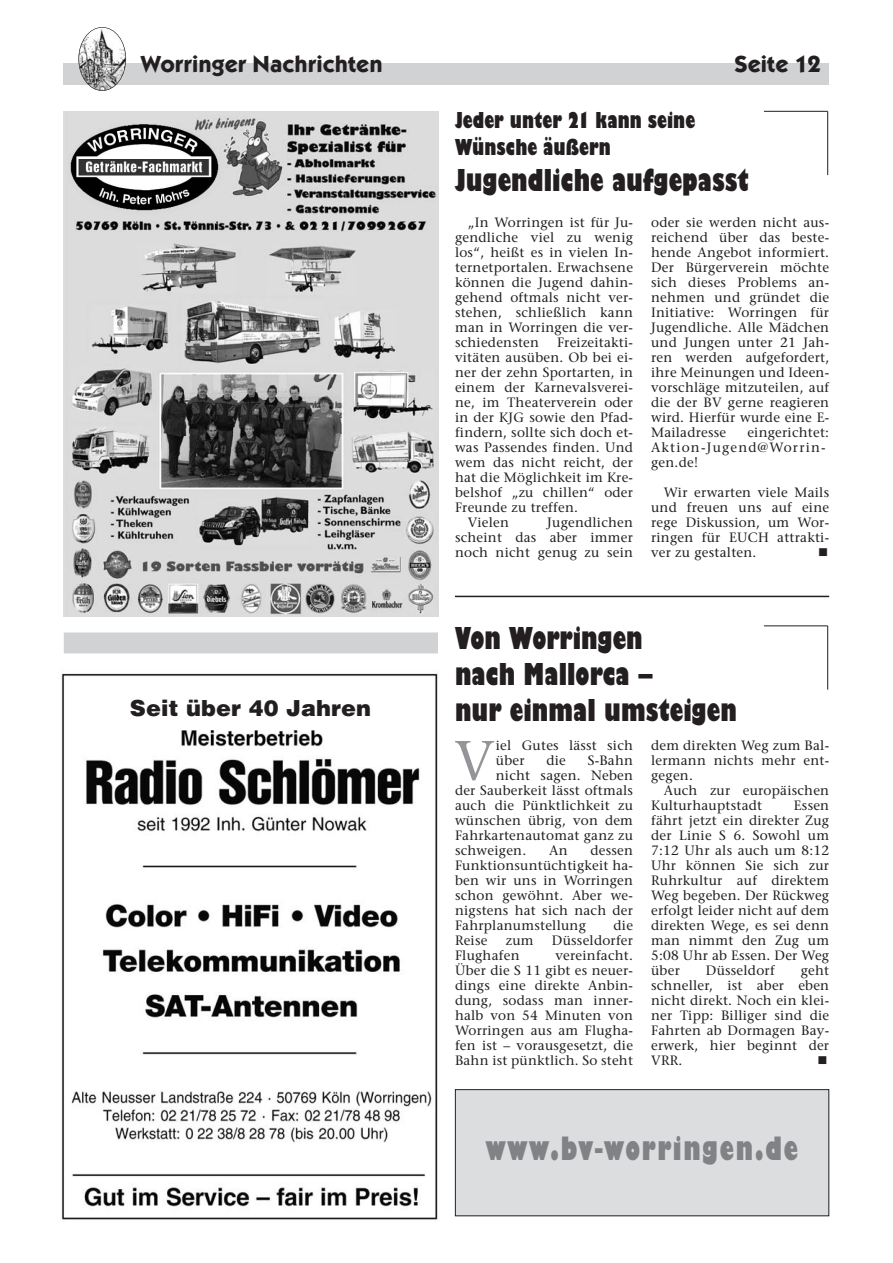
<style>
.page{position:relative;width:893px;height:1263px;background:#fff}
.page>*{position:absolute;margin:0;border:0;box-sizing:border-box;transform-origin:0 0}
.t1{font:56.25px "Stone Serif";color:#939598}
.t2{font:800 condensed 35.1px "Giltus T";letter-spacing:.045em;color:#808285}
.t3{font:800 condensed 33px/36px "Giltus T";color:#231f20}
.t4{font:800 condensed 24px/27px "Giltus T";color:#231f20}
.t5{font:700 24px "Kabel Itc T";color:#231f20}
.t6{font:900 22.5px "Helvetica";color:#231f20}
.t7{font:13.5px/15px "Stone Serif";letter-spacing:.015em;color:#231f20;text-align:justify}
.t8{font:13.5px "Wingdings";color:#231f20}
</style>
<div class="page">
<div style="left:64px;top:64px;width:765px;height:21px;background:#d1d2d4"></div>
<img style="left:79px;top:27px;width:47px;height:64px;border-radius:50%">
<div style="left:78px;top:27px;width:48px;height:64px;border:1px solid #231f20;border-radius:50%"></div>
<img style="left:61px;top:673px;width:377px;height:547px">
<div style="left:73px;top:691px;width:355px;height:39px;background:#fff"></div>
<div style="left:64px;top:632px;width:374px;height:21px;background:#d1d2d4"></div>
<img style="left:63px;top:111px;width:375px;height:505px">
<img style="left:66px;top:122px;width:158px;height:93px;border-radius:50%">
<hr style="left:764px;top:625px;width:64px;height:1px;background:#231f20">
<hr style="left:827px;top:626px;width:1px;height:64px;background:#231f20">
<hr style="left:764px;top:111px;width:64px;height:1px;background:#231f20">
<hr style="left:827px;top:111px;width:1px;height:64px;background:#231f20">
<div style="left:456px;top:1090px;width:372px;height:125px;background:#dcdddf"></div>
<div style="left:455px;top:1089px;width:374px;height:127px;border:1px solid #231f20"></div>
<hr style="left:455px;top:596px;width:374px;height:1px;background:#231f20">
<h3 class="t5" style="left:140px;top:49px;width:244px">Worringer Nachrichten</h3>
<h3 class="t5" style="left:734px;top:49px;width:88px">Seite 12</h3>
<h3 class="t6" style="left:130px;top:695px;width:243px">Seit über 40 Jahren</h3>
<h3 class="t4" style="left:455px;top:106px;width:242px">Jeder unter 21 kann seine<br>Wünsche äußern</h3>
<h3 class="t3" style="left:455px;top:162px;width:295px">Jugendliche aufgepasst</h3>
<p class="t7" style="left:455px;top:216px;width:180px;text-indent:13px">„In Worringen ist für Ju&shy;gendliche viel zu wenig los“, heißt es in vielen In&shy;ternetportalen. Erwachsene können die Jugend dahin&shy;gehend oftmals nicht ver&shy;stehen, schließlich kann man in Worringen die ver&shy;schiedensten</p>
<p class="t7" style="left:651px;top:216px;width:180px">oder sie werden nicht aus&shy;reichend über das beste&shy;hende Angebot informiert.<br>Der Bürgerverein möchte sich dieses Problems an&shy;nehmen und gründet die Initiative: Worringen für Jugendliche. Alle Mädchen und Jungen unter 21 Jah&shy;ren werden aufgefordert, ihre Meinungen und Ideen&shy;vorschläge mitzuteilen, auf die der BV gerne reagieren wird. Hierfür wurde eine E-Mailadresse</p>
<p class="t7" style="left:557px;top:336px;width:78px">Freizeitakti-</p>
<p class="t7" style="left:455px;top:351px;width:180px">vitäten ausüben. Ob bei ei-</p>
<p class="t7" style="left:455px;top:366px;width:180px">ner der zehn Sportarten, in</p>
<p class="t7" style="left:455px;top:381px;width:180px">einem der Karnevalsverei-</p>
<p class="t7" style="left:455px;top:396px;width:180px">ne, im Theaterverein oder</p>
<p class="t7" style="left:455px;top:411px;width:180px">in der KJG sowie den Pfad-</p>
<p class="t7" style="left:455px;top:426px;width:180px">findern, sollte sich doch et-</p>
<p class="t7" style="left:455px;top:441px;width:180px">was Passendes finden. Und</p>
<p class="t7" style="left:455px;top:456px;width:180px">wem das nicht reicht, der</p>
<p class="t7" style="left:455px;top:471px;width:180px">hat die Möglichkeit im Kre-</p>
<p class="t7" style="left:455px;top:486px;width:180px">belshof „zu chillen“ oder</p>
<p class="t7" style="left:455px;top:501px;width:125px">Freunde zu treffen.</p>
<p class="t7" style="left:468px;top:516px;width:43px">Vielen</p>
<p class="t7" style="left:651px;top:426px;width:180px;text-align:left;text-indent:96px">eingerichtet:<br>Aktion-Jugend@Worrin&shy;gen.de!</p>
<p class="t7" style="left:651px;top:486px;width:180px;text-indent:13px">Wir erwarten viele Mails und freuen uns auf eine rege Diskussion, um Wor&shy;ringen für EUCH attrakti&shy;ver zu gestalten.</p>
<p class="t7" style="left:455px;top:516px;width:180px;text-indent:92px">Jugendlichen scheint das aber immer noch nicht genug zu sein</p>
<p class="t8" style="left:818px;top:544px;width:12px">■</p>
<h3 class="t3" style="left:455px;top:619px;width:283px">Von Worringen<br>nach Mallorca –<br>nur einmal umsteigen</h3>
<h1 class="t1" style="left:454px;top:739px;width:42px">V</h1>
<p class="t7" style="left:496px;top:740px;width:139px">iel Gutes lässt sich über</p>
<p class="t7" style="left:546px;top:755px;width:21px">die</p>
<p class="t7" style="left:588px;top:755px;width:47px">S-Bahn</p>
<p class="t7" style="left:496px;top:770px;width:139px">nicht sagen. Neben</p>
<p class="t7" style="left:455px;top:785px;width:180px">der Sauberkeit lässt oftmals</p>
<p class="t7" style="left:455px;top:800px;width:180px">auch die Pünktlichkeit zu</p>
<p class="t7" style="left:455px;top:815px;width:180px">wünschen übrig, von dem</p>
<p class="t7" style="left:455px;top:830px;width:180px">Fahrkartenautomat ganz zu</p>
<p class="t7" style="left:455px;top:845px;width:73px">schweigen.</p>
<p class="t7" style="left:549px;top:845px;width:20px">An</p>
<p class="t7" style="left:455px;top:845px;width:180px;text-indent:135px">dessen Funktionsuntüchtigkeit ha&shy;ben wir uns in Worringen schon gewöhnt. Aber we&shy;nigstens hat sich nach der Fahrplanumstellung</p>
<p class="t7" style="left:614px;top:920px;width:21px">die</p>
<p class="t7" style="left:455px;top:935px;width:34px">Reise</p>
<p class="t7" style="left:506px;top:935px;width:29px">zum</p>
<p class="t7" style="left:552px;top:935px;width:83px">Düsseldorfer</p>
<p class="t7" style="left:455px;top:950px;width:66px">Flughafen</p>
<p class="t7" style="left:455px;top:950px;width:180px;text-indent:101px">vereinfacht.<br>Über die S 11 gibt es neuer&shy;dings eine direkte Anbin&shy;dung, sodass man inner&shy;halb von 54 Minuten von Worringen aus am Flugha&shy;fen ist – vorausgesetzt, die Bahn ist pünktlich. So steht</p>
<p class="t7" style="left:651px;top:740px;width:180px">dem direkten Weg zum Bal&shy;lermann nichts mehr ent&shy;gegen.</p>
<p class="t7" style="left:651px;top:785px;width:180px;text-indent:13px">Auch zur europäischen<br>Kulturhauptstadt</p>
<p class="t7" style="left:651px;top:800px;width:180px;text-indent:143px">Essen fährt jetzt ein direkter Zug der Linie S 6. Sowohl um 7:12 Uhr als auch um 8:12<br>Uhr können Sie sich zur Ruhrkultur auf direktem Weg begeben. Der Rückweg erfolgt leider nicht auf dem direkten Wege, es sei denn man nimmt den Zug um 5:08 Uhr ab Essen. Der Weg über</p>
<p class="t7" style="left:706px;top:965px;width:70px">Düsseldorf</p>
<p class="t7" style="left:651px;top:965px;width:180px;text-indent:150px">geht schneller, ist aber eben nicht direkt. Noch ein klei&shy;ner Tipp: Billiger sind die Fahrten ab Dormagen Bay&shy;erwerk, hier beginnt der VRR.</p>
<p class="t8" style="left:817px;top:1053px;width:12px">■</p>
<h2 class="t2" style="left:486px;top:1128px;width:314px">www.bv-worringen.de</h2>
</div>
